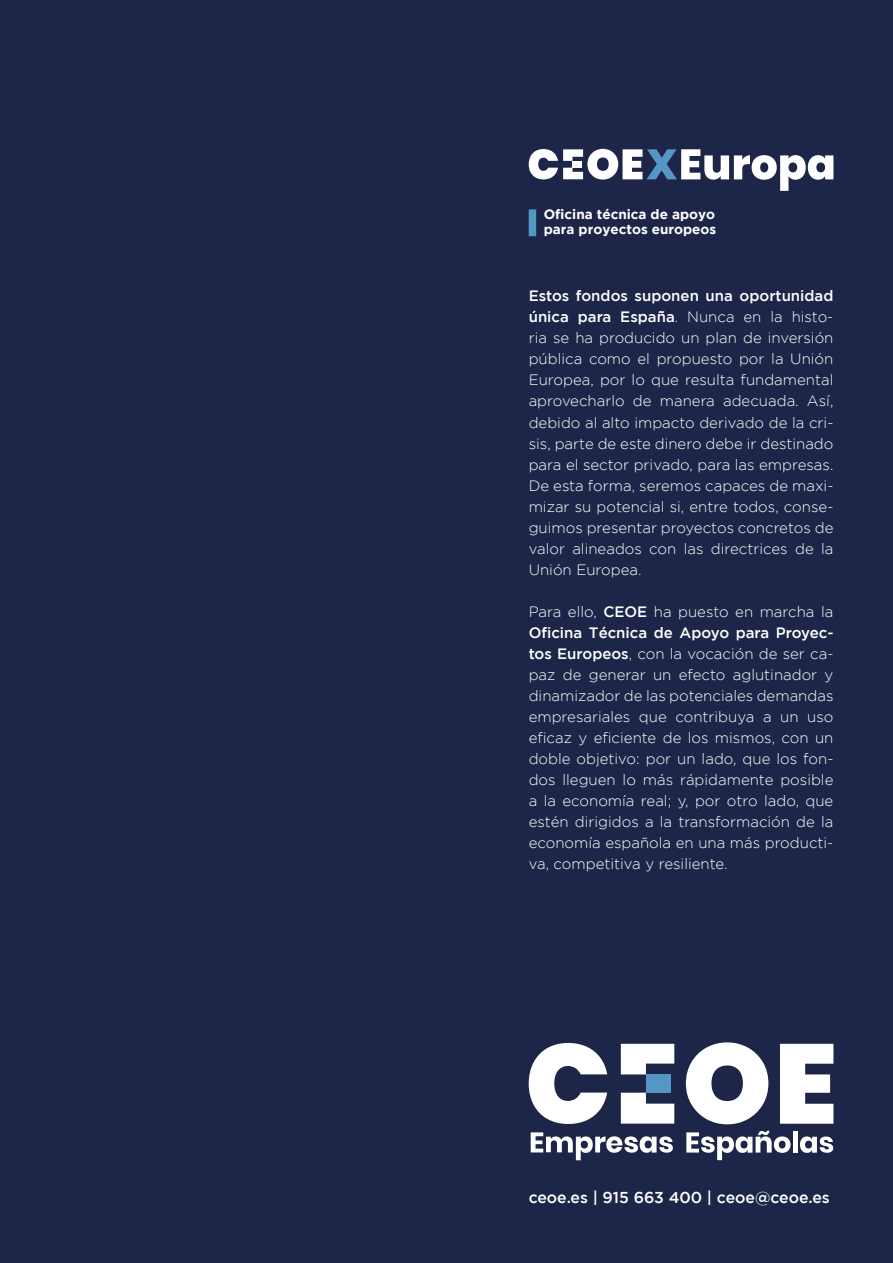
<style>
.page{position:relative;width:893px;height:1263px;background:#1d2648}
.page>*{position:absolute;margin:0;border:0;box-sizing:border-box;transform-origin:0 0}
.t1{font:500 15.75px "Gotham";color:#fff}
.t2{font:300 15px/21px "Gotham";color:#fff;text-align:justify}
.t3{font:700 13.5px/15px "Gotham";color:#fff}
.s1{font-weight:500}
</style>
<div class="page">
<div style="left:529px;top:209px;width:7px;height:27px;background:#5497c4"></div>
<svg style="left:529px;top:149px;width:304px;height:42px"></svg>
<svg style="left:529px;top:1043px;width:78px;height:81px"></svg>
<svg style="left:780px;top:1044px;width:53px;height:80px;background:#dbdce1"></svg>
<svg style="left:686px;top:1042px;width:82px;height:82px"></svg>
<div style="left:646px;top:1074px;width:25px;height:19px;background:#5497c4"></div>
<svg style="left:621px;top:1093px;width:53px;height:30px"></svg>
<svg style="left:621px;top:1044px;width:53px;height:30px"></svg>
<svg style="left:531px;top:1132px;width:142px;height:28px"></svg>
<svg style="left:686px;top:1131px;width:104px;height:29px"></svg>
<div style="left:793px;top:1131px;width:5px;height:21px;background:#fff"></div>
<svg style="left:800px;top:1136px;width:33px;height:17px"></svg>
<p class="t3" style="left:544px;top:207px;width:174px">Oficina técnica de apoyo para proyectos europeos</p>
<p class="t2" style="left:529px;top:285px;width:306px"><span class="s1">Estos fondos suponen una oportunidad única para España</span>. Nunca en la histo&shy;ria se ha producido un plan de inversión pública como el propuesto por la Unión Europea, por lo que resulta fundamental aprovecharlo de manera adecuada. Así, debido al alto impacto derivado de la cri&shy;sis, parte de este dinero debe ir destinado para el sector privado, para las empresas.<br>De esta forma, seremos capaces de maxi&shy;mizar su potencial si, entre todos, conse&shy;guimos presentar proyectos concretos de valor alineados con las directrices de la Unión Europea.</p>
<p class="t2" style="left:529px;top:600px;width:306px">Para ello, <span class="s1">CEOE</span> ha puesto en marcha la <span class="s1">Oficina Técnica de Apoyo para Proyec&shy;tos Europeos</span>, con la vocación de ser ca&shy;paz de generar un efecto aglutinador y dinamizador de las potenciales demandas empresariales que contribuya a un uso eficaz y eficiente de los mismos, con un doble objetivo: por un lado, que los fon&shy;dos lleguen lo más rápidamente posible a la economía real; y, por otro lado, que estén dirigidos a la transformación de la economía española en una más producti&shy;va, competitiva y resiliente.</p>
<p class="t1" style="left:529px;top:1189px;width:303px">ceoe.es | 915 663 400 | ceoe@ceoe.es</p>
</div>
